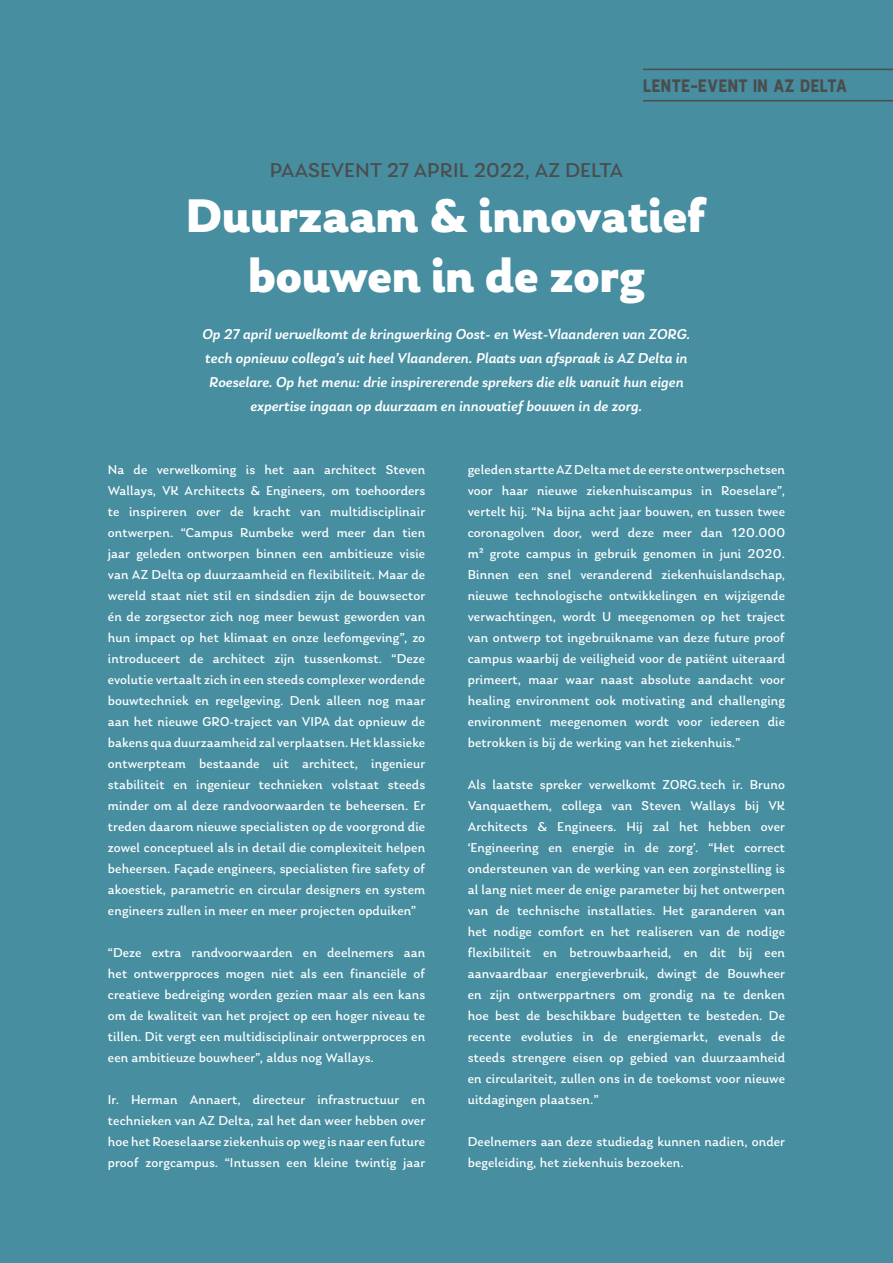
<style>
.page{position:relative;width:893px;height:1263px;background:#468ea0}
.page>*{position:absolute;margin:0;border:0;box-sizing:border-box;transform-origin:0 0}
.Grote_Titel{font:900 49.5px/60px "Laca";color:#fff;text-align:center}
.Kleine_boventitel{font:21px "Laca";letter-spacing:.005em;color:#4b4c4d}
.t1{font:700 18px "Karlsen";letter-spacing:.01em;color:#4b4c4d}
.t2{font:italic 500 15px/24px "Laca";color:#fff;text-align:center}
.t3{font:13.5px/21px "Laca";letter-spacing:.01em;color:#fff;text-align:justify}
</style>
<div class="page">
<hr style="left:643px;top:100px;width:250px;height:1px;background:#4b4c4d">
<hr style="left:643px;top:69px;width:250px;height:1px;background:#4b4c4d">
<p class="t1" style="left:643px;top:73px;width:206px">LENTE-EVENT IN AZ DELTA</p>
<p class="Kleine_boventitel" style="left:270px;top:158px;width:355px">PAASEVENT 27 APRIL 2022, AZ DELTA</p>
<p class="Grote_Titel" style="left:186px;top:185px;width:523px">Duurzaam &amp; innovatief bouwen in de zorg</p>
<p class="t2" style="left:202px;top:322px;width:490px">Op 27 april verwelkomt de kringwerking Oost- en West-Vlaanderen van ZORG. tech opnieuw collega’s uit heel Vlaanderen. Plaats van afspraak is AZ Delta in Roeselare. Op het menu: drie inspirererende sprekers die elk vanuit hun eigen expertise ingaan op duurzaam en innovatief bouwen in de zorg.</p>
<p class="t3" style="left:108px;top:459px;width:319px">Na de verwelkoming is het aan architect Steven Wallays, VK Architects &amp; Engineers, om toehoorders te inspireren over de kracht van multidisciplinair ontwerpen. “Campus Rumbeke werd meer dan tien jaar geleden ontworpen binnen een ambitieuze visie van AZ Delta op duurzaamheid en flexibiliteit. Maar de wereld staat niet stil en sindsdien zijn de bouwsector én de zorgsector zich nog meer bewust geworden van hun impact op het klimaat en onze leefomgeving”, zo introduceert de architect zijn tussenkomst. “Deze evolutie vertaalt zich in een steeds complexer wordende bouwtechniek en regelgeving. Denk alleen nog maar aan het nieuwe GRO-traject van VIPA dat opnieuw de bakens qua duurzaamheid zal verplaatsen. Het klassieke ontwerpteam bestaande uit architect, ingenieur stabiliteit en ingenieur technieken volstaat steeds minder om al deze randvoorwaarden te beheersen. Er treden daarom nieuwe specialisten op de voorgrond die zowel conceptueel als in detail die complexiteit helpen beheersen. Façade engineers, specialisten fire safety of akoestiek, parametric en circular designers en system engineers zullen in meer en meer projecten opduiken”</p>
<p class="t3" style="left:108px;top:942px;width:319px">“Deze extra randvoorwaarden en deelnemers aan het ontwerpproces mogen niet als een financiële of creatieve bedreiging worden gezien maar als een kans om de kwaliteit van het project op een hoger niveau te tillen. Dit vergt een multidisciplinair ontwerpproces en een ambitieuze bouwheer”, aldus nog Wallays.</p>
<p class="t3" style="left:108px;top:1089px;width:319px">Ir. Herman Annaert, directeur infrastructuur en technieken van AZ Delta, zal het dan weer hebben over hoe het Roeselaarse ziekenhuis op weg is naar een future proof zorgcampus. “Intussen een kleine twintig jaar</p>
<p class="t3" style="left:468px;top:459px;width:319px">geleden startte AZ Delta met de eerste ontwerpschetsen voor haar nieuwe ziekenhuiscampus in Roeselare”, vertelt hij. “Na bijna acht jaar bouwen, en tussen twee coronagolven door, werd deze meer dan 120.000 m² grote campus in gebruik genomen in juni 2020.<br>Binnen een snel veranderend ziekenhuislandschap, nieuwe technologische ontwikkelingen en wijzigende verwachtingen, wordt U meegenomen op het traject van ontwerp tot ingebruikname van deze future proof campus waarbij de veiligheid voor de patiënt uiteraard primeert, maar waar naast absolute aandacht voor healing environment ook motivating and challenging environment meegenomen wordt voor iedereen die betrokken is bij de werking van het ziekenhuis.”</p>
<p class="t3" style="left:468px;top:774px;width:319px">Als laatste spreker verwelkomt ZORG.tech ir. Bruno Vanquaethem, collega van Steven Wallays bij VK Architects &amp; Engineers. Hij zal het hebben over ‘Engineering en energie in de zorg’. “Het correct ondersteunen van de werking van een zorginstelling is al lang niet meer de enige parameter bij het ontwerpen van de technische installaties. Het garanderen van het nodige comfort en het realiseren van de nodige flexibiliteit en betrouwbaarheid, en dit bij een aanvaardbaar energieverbruik, dwingt de Bouwheer en zijn ontwerppartners om grondig na te denken hoe best de beschikbare budgetten te besteden. De recente evoluties in de energiemarkt, evenals de steeds strengere eisen op gebied van duurzaamheid en circulariteit, zullen ons in de toekomst voor nieuwe uitdagingen plaatsen.”</p>
<p class="t3" style="left:468px;top:1131px;width:319px">Deelnemers aan deze studiedag kunnen nadien, onder begeleiding, het ziekenhuis bezoeken.</p>
</div>
